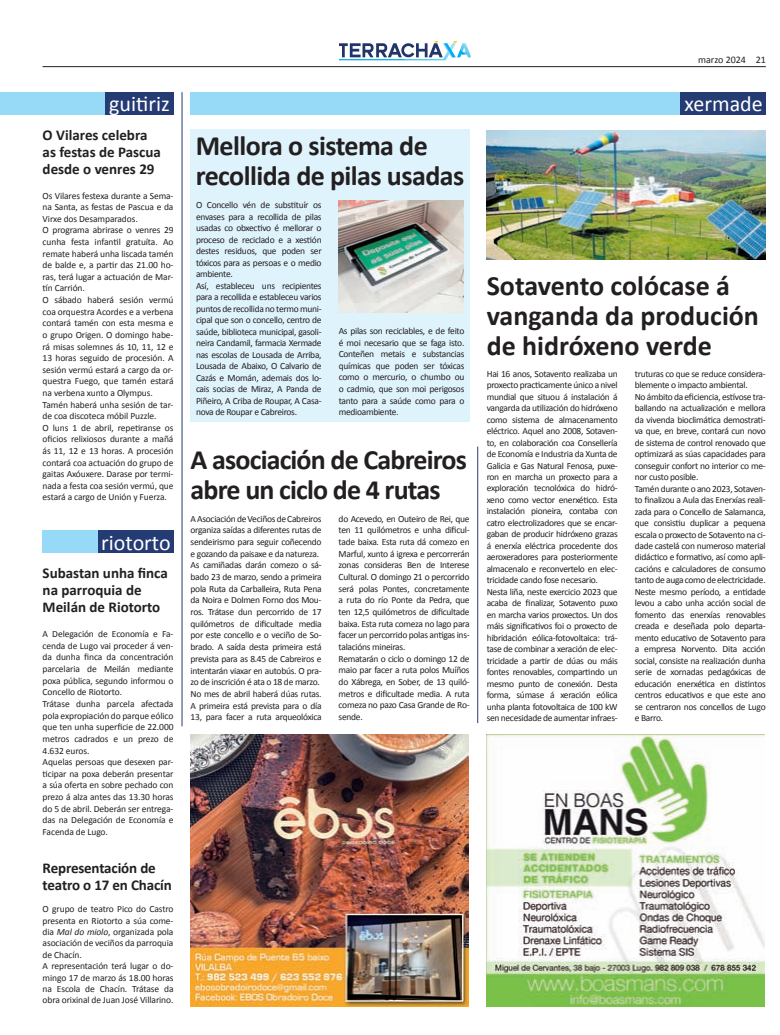
<style>
.page{position:relative;width:780px;height:1035px;background:#fff}
.page>*{position:absolute;margin:0;border:0;box-sizing:border-box;transform-origin:0 0}
.t1{font:700 28px/30px "Calibri";letter-spacing:-.02em;color:#231f20}
.t2{font:700 28px/30px "Calibri";color:#231f20}
.t3{font:22px "Calibri";color:#fff}
.t4{font:700 15px/17px "Calibri";color:#231f20}
.t5{font:10px "Calibri";color:#231f20}
.t6{font:9.5px/11.5px "Calibri";letter-spacing:-.03em;color:#231f20}
.t7{font:9.5px/11.6px "Calibri";letter-spacing:-.01em;color:#231f20}
.s1{font-style:italic}
</style>
<div class="page">
<hr style="left:43px;top:66px;width:722px;height:1px;background:#231f20">
<svg style="left:339px;top:41px;width:131px;height:19px"></svg>
<div style="left:43px;top:530px;width:130px;height:22px;background:#97daf8"></div>
<div style="left:98px;top:530px;width:75px;height:22px;background:#253b73"></div>
<div style="left:0;top:92px;width:173px;height:22px;background:#97daf8"></div>
<div style="left:105px;top:92px;width:68px;height:22px;background:#253b73"></div>
<hr style="left:181px;top:92px;width:1px;height:634px;background:#253b73">
<div style="left:190px;top:92px;width:575px;height:22px;background:#97daf8"></div>
<div style="left:680px;top:92px;width:85px;height:22px;background:#253b73"></div>
<img style="left:486px;top:130px;width:279px;height:130px">
<div style="left:190px;top:129px;width:280px;height:292px;background:#dff3fc"></div>
<img style="left:338px;top:201px;width:125px;height:111px">
<hr style="left:477px;top:446px;width:1px;height:277px;background:#253b73">
<img style="left:486px;top:734px;width:278px;height:272px">
<img style="left:190px;top:734px;width:278px;height:272px">
<h2 class="t3" style="left:109px;top:90px;width:62px">guitiriz</h2>
<h3 class="t4" style="left:43px;top:126px;width:120px">O Vilares celebra as festas de Pascua desde o venres 29</h3>
<p class="t7" style="left:43px;top:189px;width:132px">Os Vilares festexa durante a Sema&shy;na Santa, as festas de Pascua e da<br>Virxe dos Desamparados.<br>O programa abrirase o venres 29 cunha festa infantil gratuíta. Ao remate haberá unha liscada tamén de balde e, a partir das 21.00 ho&shy;ras, terá lugar a actuación de Mar&shy;tín Carrión.<br>O sábado haberá sesión vermú coa orquestra Acordes e a verbena contará tamén con esta mesma e o grupo Origen. O domingo habe&shy;rá misas solemnes ás 10, 11, 12 e<br>13 horas seguido de procesión. A sesión vermú estará a cargo da or&shy;questra Fuego, que tamén estará na verbena xunto a Olympus.<br>Tamén haberá unha sesión de tar&shy;de coa discoteca móbil Puzzle.<br>O luns 1 de abril, repetiranse os oficios relixiosos durante a mañá ás 11, 12 e 13 horas. A procesión contará coa actuación do grupo de gaitas Axóuxere. Darase por termi&shy;nada a festa coa sesión vermú, que estará a cargo de Unión y Fuerza.</p>
<h2 class="t3" style="left:101px;top:528px;width:71px">riotorto</h2>
<h3 class="t4" style="left:43px;top:564px;width:127px">Subastan unha finca na parroquia de<br>Meilán de Riotorto</h3>
<p class="t7" style="left:43px;top:627px;width:132px">A Delegación de Economía e Fa&shy;cenda de Lugo vai proceder á ven&shy;da dunha finca da concentración parcelaria de Meilán mediante poxa pública, segundo informou o<br>Concello de Riotorto.<br>Trátase dunha parcela afectada pola expropiación do parque eólico que ten unha superficie de 22.000 metros cadrados e un prezo de<br>4.632 euros.<br>Aquelas persoas que desexen par&shy;ticipar na poxa deberán presentar a súa oferta en sobre pechado con prezo á alza antes das 13.30 horas do 5 de abril. Deberán ser entrega&shy;das na Delegación de Economía e<br>Facenda de Lugo.</p>
<h3 class="t4" style="left:43px;top:859px;width:131px">Representación de teatro o 17 en Chacín</h3>
<p class="t7" style="left:43px;top:903px;width:132px">O grupo de teatro Pico do Castro presenta en Riotorto a súa come&shy;dia <span class="s1">Mal do miolo</span>, organizada pola asociación de veciños da parroquia de Chacín.<br>A representación terá lugar o do&shy;mingo 17 de marzo ás 18.00 horas na Escola de Chacín. Trátase da obra orixinal de Juan José Villarino.</p>
<h1 class="t1" style="left:196px;top:129px;width:270px">Mellora o sistema de recollida de pilas usadas</h1>
<p class="t6" style="left:196px;top:199px;width:127px">O Concello vén de substituír os envases para a recollida de pilas usadas co obxectivo é mellorar o proceso de reciclado e a xestión destes residuos, que poden ser tóxicos para as persoas e o medio ambiente.<br>Así, estableceu uns recipientes para a recollida e estableceu varios puntos de recollida no termo muni&shy;cipal que son o concello, centro de saúde, biblioteca municipal, gasoli&shy;neira Candamil, farmacia Xermade nas escolas de Lousada de Arriba,<br>Lousada de Abaixo, O Calvario de<br>Cazás e Momán, ademais dos lo&shy;cais socias de Miraz, A Panda de<br>Piñeiro, A Criba de Roupar, A Casa&shy;nova de Roupar e Cabreiros.</p>
<p class="t6" style="left:339px;top:324px;width:127px;text-align:justify">As pilas son reciclables, e de feito é moi necesario que se faga isto.<br>Conteñen metais e substancias químicas que poden ser tóxicas como o mercurio, o chumbo ou o cadmio, que son moi perigosos tanto para a saúde como para o medioambiente.</p>
<h1 class="t1" style="left:190px;top:443px;width:278px">A asociación de Cabreiros abre un ciclo de 4 rutas</h1>
<p class="t6" style="left:190px;top:512px;width:132px">A Asociación de Veciños de Cabreiros organiza saídas a diferentes rutas de sendeirismo para seguir coñecendo e gozando da paisaxe e da natureza.<br>As camiñadas darán comezo o sá&shy;bado 23 de marzo, sendo a primeira pola Ruta da Carballeira, Ruta Pena da Noira e Dolmen Forno dos Mou&shy;ros. Trátase dun percorrido de 17 quilómetros de dificultade media por este concello e o veciño de So&shy;brado. A saída desta primeira está prevista para as 8.45 de Cabreiros e intentarán viaxar en autobús. O pra&shy;zo de inscrición é ata o 18 de marzo.<br>No mes de abril haberá dúas rutas.<br>A primeira está prevista para o día 13, para facer a ruta arqueolóxica</p>
<p class="t6" style="left:338px;top:512px;width:132px">do Acevedo, en Outeiro de Rei, que ten 11 quilómetros e unha dificul&shy;tade baixa. Esta ruta dá comezo en<br>Marful, xunto á igrexa e percorrerán zonas consideras Ben de Interese<br>Cultural. O domingo 21 o percorrido será polas Pontes, concretamente a ruta do río Ponte da Pedra, que ten 12,5 quilómetros de dificultade baixa. Esta ruta comeza no lago para facer un percorrido polas antigas ins&shy;talacións mineiras.<br>Rematarán o ciclo o domingo 12 de maio par facer a ruta polos Muíños do Xábrega, en Sober, de 13 quiló&shy;metros e dificultade media. A ruta comeza no pazo Casa Grande de Ro&shy;sende.</p>
<p class="t5" style="left:698px;top:54px;width:69px">marzo 2024 21</p>
<h2 class="t3" style="left:684px;top:90px;width:80px">xermade</h2>
<h1 class="t2" style="left:486px;top:270px;width:274px">Sotavento colócase á vanganda da produción de hidróxeno verde</h1>
<p class="t6" style="left:486px;top:367px;width:132px">Hai 16 anos, Sotavento realizaba un proxecto practicamente único a nivel mundial que situou á instalación á vangarda da utilización do hidróxeno como sistema de almacenamento eléctrico. Aquel ano 2008, Sotaven&shy;to, en colaboración coa Consellería de Economía e Industria da Xunta de Galicia e Gas Natural Fenosa, puxe&shy;ron en marcha un proxecto para a exploración tecnolóxica do hidró&shy;xeno como vector enerxético. Esta instalación pioneira, contaba con catro electrolizadores que se encar&shy;gaban de producir hidróxeno grazas á enerxía eléctrica procedente dos aeroxeradores para posteriormente almacenalo e reconvertelo en elec&shy;tricidade cando fose necesario.<br>Nesta liña, neste exercicio 2023 que acaba de finalizar, Sotavento puxo en marcha varios proxectos. Un dos máis significativos foi o proxecto de hibridación eólica-fotovoltaica: trá&shy;tase de combinar a xeración de elec&shy;tricidade a partir de dúas ou máis fontes renovables, compartindo un mesmo punto de conexión. Desta forma, súmase á xeración eólica unha planta fotovoltaica de 100 kW sen necesidade de aumentar infraes-</p>
<p class="t6" style="left:634px;top:367px;width:132px">truturas co que se reduce considera&shy;blemente o impacto ambiental.<br>No ámbito da eficiencia, estívose tra&shy;ballando na actualización e mellora da vivenda bioclimática demostrati&shy;va que, en breve, contará cun novo de sistema de control renovado que optimizará as súas capacidades para conseguir confort no interior co me&shy;nor custo posible.<br>Tamén durante o ano 2023, Sotaven&shy;to finalizou a Aula das Enerxías reali&shy;zada para o Concello de Salamanca, que consistiu duplicar a pequena escala o proxecto de Sotavento na ci&shy;dade castelá con numeroso material didáctico e formativo, así como apli&shy;cacións e calculadores de consumo tanto de auga como de electricidade.<br>Neste mesmo período, a entidade levou a cabo unha acción social de fomento das enerxías renovables creada e deseñada polo departa&shy;mento educativo de Sotavento para a empresa Norvento. Dita acción social, consiste na realización dunha serie de xornadas pedagóxicas de educación enerxética en distintos centros educativos e que este ano se centraron nos concellos de Lugo e Barro.</p>
</div>
